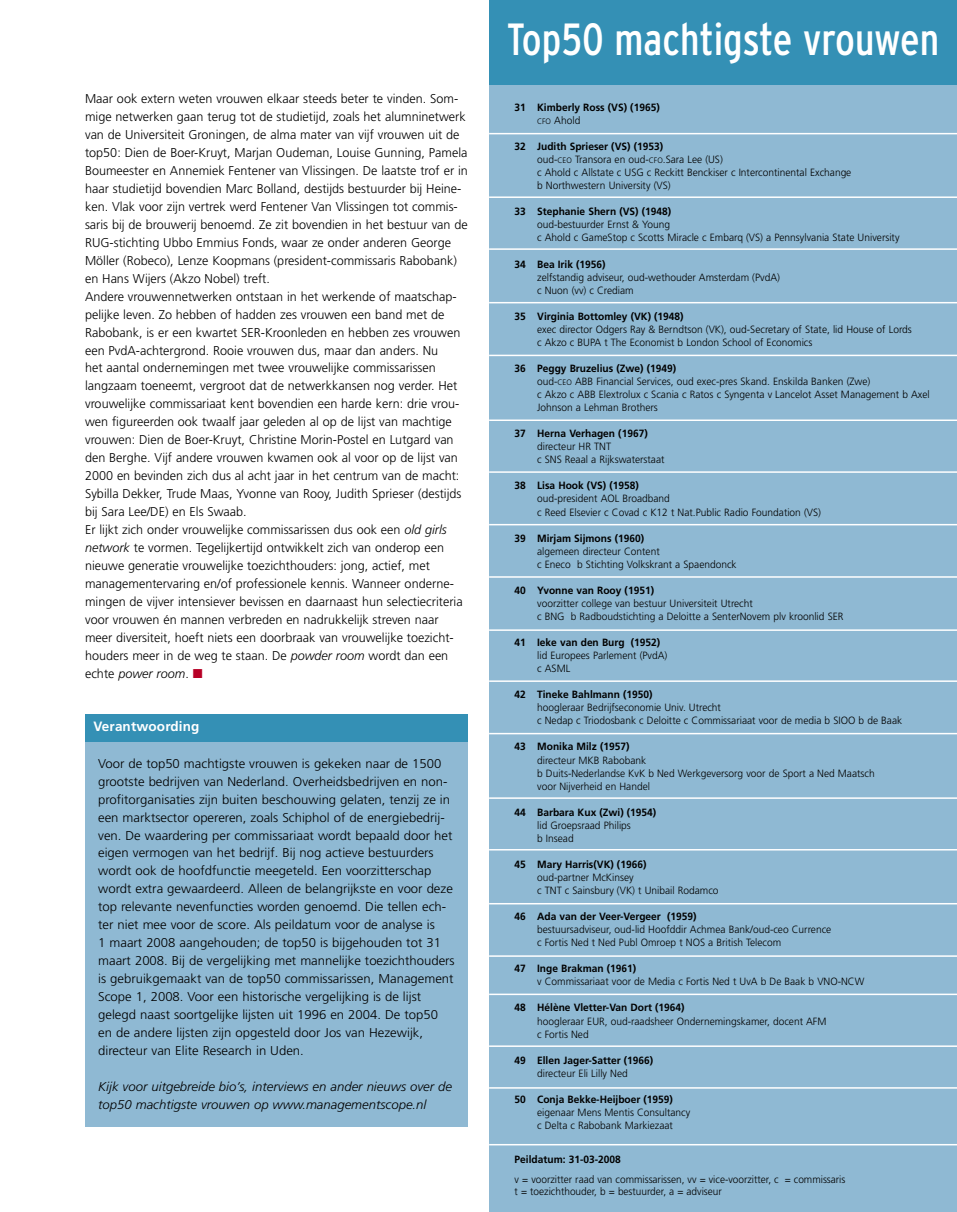
<style>
.page{position:relative;width:957px;height:1212px;background:#fff}
.page>*{position:absolute;margin:0;border:0;box-sizing:border-box;transform-origin:0 0}
.t1{font:condensed 45px "Interstate";color:#fff}
.t2{font:700 13.5px "Frutiger LT";letter-spacing:.01em;color:#fff}
.t3{font:300 12.75px/18px "Frutiger LT";color:#000}
.t4{font:italic 300 12.75px/18px "Frutiger LT";color:#000}
.t5{font:300 10.5px/13px "Frutiger LT";color:#000}
.t6{font:700 10.5px/13px "Frutiger LT";color:#000}
.t7{font:300 10.5px/11.6px "Frutiger LT";color:#000;scale:.96 1}
.s1{font-style:italic}
.s2{font-weight:300;font-size:7.8px}
.s3{font-weight:300}
.s4{font-weight:700}
.s5{font-size:7.8px}
</style>
<div class="page">
<div style="left:85px;top:740px;width:383px;height:387px;background:#8fb9d3"></div>
<div style="left:85px;top:714px;width:383px;height:27px;background:#3490b5"></div>
<div style="left:489px;top:0;width:468px;height:1212px;background:#8fb9d3"></div>
<div style="left:489px;top:0;width:468px;height:85px;background:#3490b5"></div>
<hr style="left:489px;top:133px;width:468px;height:1px;background:#fff">
<hr style="left:489px;top:196px;width:468px;height:2px;background:#fff">
<hr style="left:489px;top:248px;width:468px;height:2px;background:#fff">
<hr style="left:489px;top:302px;width:468px;height:1px;background:#fff">
<hr style="left:489px;top:355px;width:468px;height:1px;background:#fff">
<hr style="left:489px;top:419px;width:468px;height:2px;background:#fff">
<hr style="left:489px;top:471px;width:468px;height:2px;background:#fff">
<hr style="left:489px;top:524px;width:468px;height:1px;background:#fff">
<hr style="left:489px;top:576px;width:468px;height:2px;background:#fff">
<hr style="left:489px;top:629px;width:468px;height:2px;background:#fff">
<hr style="left:489px;top:680px;width:468px;height:2px;background:#fff">
<hr style="left:489px;top:733px;width:468px;height:1px;background:#fff">
<hr style="left:489px;top:797px;width:468px;height:2px;background:#fff">
<hr style="left:489px;top:849px;width:468px;height:1px;background:#fff">
<hr style="left:489px;top:903px;width:468px;height:1px;background:#fff">
<hr style="left:489px;top:955px;width:468px;height:2px;background:#fff">
<hr style="left:489px;top:993px;width:468px;height:2px;background:#fff">
<hr style="left:489px;top:1045px;width:468px;height:2px;background:#fff">
<hr style="left:489px;top:1087px;width:468px;height:2px;background:#fff">
<hr style="left:489px;top:1144px;width:468px;height:1px;background:#fff">
<p class="t3" style="left:85px;top:90px;width:384px">Maar ook extern weten vrouwen elkaar steeds beter te vinden. Som&shy;mige netwerken gaan terug tot de studietijd, zoals het alumninetwerk van de Universiteit Groningen, de alma mater van vijf vrouwen uit de top50: Dien de Boer-Kruyt, Marjan Oudeman, Louise Gunning, Pamela Boumeester en Annemiek Fentener van Vlissingen. De laatste trof er in haar studietijd bovendien Marc Bolland, destijds bestuurder bij Heine&shy;ken. Vlak voor zijn vertrek werd Fentener Van Vlissingen tot commis&shy;saris bij de brouwerij benoemd. Ze zit bovendien in het bestuur van de RUG-stichting Ubbo Emmius Fonds, waar ze onder anderen George Möller (Robeco), Lenze Koopmans (president-commissaris Rabobank) en Hans Wijers (Akzo Nobel) treft.<br>Andere vrouwennetwerken ontstaan in het werkende of maatschap&shy;pelijke leven. Zo hebben of hadden zes vrouwen een band met de Rabobank, is er een kwartet SER-Kroonleden en hebben zes vrouwen een PvdA-achtergrond. Rooie vrouwen dus, maar dan anders. Nu<br>het aantal ondernemingen met twee vrouwelijke commissarissen langzaam toeneemt, vergroot dat de netwerkkansen nog verder. Het vrouwelijke commissariaat kent bovendien een harde kern: drie vrou&shy;wen figureerden ook twaalf jaar geleden al op de lijst van machtige vrouwen: Dien de Boer-Kruyt, Christine Morin-Postel en Lutgard van den Berghe. Vijf andere vrouwen kwamen ook al voor op de lijst van 2000 en bevinden zich dus al acht jaar in het centrum van de macht:<br>Sybilla Dekker, Trude Maas, Yvonne van Rooy, Judith Sprieser (destijds bij Sara Lee/DE) en Els Swaab.<br>Er lijkt zich onder vrouwelijke commissarissen dus ook een <span class="s1">old girls network</span> te vormen. Tegelijkertijd ontwikkelt zich van onderop een nieuwe generatie vrouwelijke toezichthouders: jong, actief, met managementervaring en/of professionele kennis. Wanneer onderne&shy;mingen de vijver intensiever bevissen en daarnaast hun selectiecriteria voor vrouwen én mannen verbreden en nadrukkelijk streven naar meer diversiteit, hoeft niets een doorbraak van vrouwelijke toezicht&shy;houders meer in de weg te staan. De <span class="s1">powder room</span> wordt dan een echte <span class="s1">power room</span>.</p>
<p class="t2" style="left:94px;top:719px;width:107px">Verantwoording</p>
<p class="t3" style="left:98px;top:754px;width:358px">Voor de top50 machtigste vrouwen is gekeken naar de 1500 grootste bedrijven van Nederland. Overheidsbedrijven en non&shy;profitorganisaties zijn buiten beschouwing gelaten, tenzij ze in een marktsector opereren, zoals Schiphol of de energiebedrij&shy;ven. De waardering per commissariaat wordt bepaald door het eigen vermogen van het bedrijf. Bij nog actieve bestuurders wordt ook de hoofdfunctie meegeteld. Een voorzitterschap wordt extra gewaardeerd. Alleen de belangrijkste en voor deze top relevante nevenfuncties worden genoemd. Die tellen ech&shy;ter niet mee voor de score. Als peildatum voor de analyse is<br>1 maart 2008 aangehouden; de top50 is bijgehouden tot 31 maart 2008. Bij de vergelijking met mannelijke toezichthouders is gebruikgemaakt van de top50 commissarissen, Management Scope 1, 2008. Voor een historische vergelijking is de lijst gelegd naast soortgelijke lijsten uit 1996 en 2004. De top50 en de andere lijsten zijn opgesteld door Jos van Hezewijk, directeur van Elite Research in Uden.</p>
<p class="t4" style="left:98px;top:1078px;width:355px">Kijk voor uitgebreide bio’s, interviews en ander nieuws over de top50 machtigste vrouwen op www.managementscope.nl</p>
<h1 class="t1" style="left:507px;top:14px;width:434px">Top50 machtigste vrouwen</h1>
<p class="t6" style="left:537px;top:101px;width:124px;text-indent:-22px">31 Kimberly Ross (VS) (1965)<br><span class="s2">CFO</span> <span class="s3">Ahold</span></p>
<p class="t5" style="left:537px;top:140px;width:316px;text-indent:-22px"><span class="s4">32 Judith Sprieser (VS) (1953)<br></span>oud-<span class="s5">CEO</span> Transora en oud-<span class="s5">CFO</span>.Sara Lee (US)<br>c Ahold c Allstate c USG c Reckitt Benckiser c Intercontinental Exchange b Northwestern University (VS)</p>
<p class="t6" style="left:514px;top:205px;width:158px">33 Stephanie Shern (VS) (1948)</p>
<p class="t5" style="left:537px;top:218px;width:364px">oud-bestuurder Ernst &amp; Young<br>c Ahold c GameStop c Scotts Miracle c Embarq (VS) a Pennsylvania State University</p>
<p class="t6" style="left:514px;top:257px;width:93px">34 Bea Irik (1956)</p>
<p class="t5" style="left:537px;top:271px;width:244px">zelfstandig adviseur, oud-wethouder Amsterdam (PvdA) c Nuon (vv) c Crediam</p>
<p class="t6" style="left:514px;top:310px;width:170px">35 Virginia Bottomley (VK) (1948)</p>
<p class="t5" style="left:537px;top:323px;width:376px">exec director Odgers Ray &amp; Berndtson (VK), oud-Secretary of State, lid House of Lords c Akzo c BUPA t The Economist b London School of Economics</p>
<p class="t5" style="left:537px;top:362px;width:394px;text-indent:-22px"><span class="s4">36 Peggy Bruzelius (Zwe) (1949)<br></span>oud-<span class="s5">CEO</span> ABB Financial Services, oud exec-pres Skand. Enskilda Banken (Zwe)<br>c Akzo c ABB Elextrolux c Scania c Ratos c Syngenta v Lancelot Asset Management b Axel Johnson a Lehman Brothers</p>
<p class="t6" style="left:514px;top:427px;width:135px">37 Herna Verhagen (1967)</p>
<p class="t5" style="left:537px;top:440px;width:129px">directeur HR TNT<br>c SNS Reaal a Rijkswaterstaat</p>
<p class="t6" style="left:514px;top:479px;width:126px">38 Lisa Hook (VS) (1958)</p>
<p class="t5" style="left:537px;top:492px;width:285px">oud-president AOL Broadband<br>c Reed Elsevier c Covad c K12 t Nat.Public Radio Foundation (VS)</p>
<p class="t6" style="left:514px;top:531px;width:131px">39 Mirjam Sijmons (1960)</p>
<p class="t5" style="left:537px;top:545px;width:201px">algemeen directeur Content<br>c Eneco b Stichting Volkskrant a Spaendonck</p>
<p class="t6" style="left:514px;top:584px;width:141px">40 Yvonne van Rooy (1951)</p>
<p class="t5" style="left:537px;top:597px;width:308px">voorzitter college van bestuur Universiteit Utrecht<br>c BNG b Radboudstichting a Deloitte a SenterNovem plv kroonlid SER</p>
<p class="t6" style="left:514px;top:636px;width:147px">41 Ieke van den Burg (1952)</p>
<p class="t5" style="left:537px;top:649px;width:132px">lid Europees Parlement (PvdA) c ASML</p>
<p class="t6" style="left:514px;top:688px;width:139px">42 Tineke Bahlmann (1950)</p>
<p class="t5" style="left:537px;top:701px;width:366px">hoogleraar Bedrijfseconomie Univ. Utrecht<br>c Nedap c Triodosbank c Deloitte c Commissariaat voor de media b SIOO b de Baak</p>
<p class="t6" style="left:514px;top:740px;width:116px">43 Monika Milz (1957)</p>
<p class="t5" style="left:537px;top:753px;width:339px">directeur MKB Rabobank<br>b Duits-Nederlandse KvK b Ned Werkgeversorg voor de Sport a Ned Maatsch voor Nijverheid en Handel</p>
<p class="t6" style="left:514px;top:805px;width:143px">44 Barbara Kux (Zwi) (1954)</p>
<p class="t5" style="left:537px;top:819px;width:95px">lid Groepsraad Philips b Insead</p>
<p class="t6" style="left:514px;top:858px;width:133px">45 Mary Harris(VK) (1966)</p>
<p class="t5" style="left:537px;top:871px;width:183px">oud-partner McKinsey<br>c TNT c Sainsbury (VK) t Unibail Rodamco</p>
<p class="t6" style="left:514px;top:910px;width:183px">46 Ada van der Veer-Vergeer (1959)</p>
<p class="t5" style="left:537px;top:923px;width:296px">bestuursadviseur, oud-lid Hoofddir Achmea Bank/oud-ceo Currence c Fortis Ned t Ned Publ Omroep t NOS a British Telecom</p>
<p class="t6" style="left:514px;top:962px;width:123px">47 Inge Brakman (1961)</p>
<p class="t5" style="left:537px;top:975px;width:329px">v Commissariaat voor de Media c Fortis Ned t UvA b De Baak b VNO-NCW</p>
<p class="t6" style="left:514px;top:1001px;width:171px">48 Hélène Vletter-Van Dort (1964)</p>
<p class="t5" style="left:537px;top:1014px;width:291px">hoogleraar EUR, oud-raadsheer Ondernemingskamer, docent AFM c Fortis Ned</p>
<p class="t6" style="left:514px;top:1053px;width:140px">49 Ellen Jager-Satter (1966)</p>
<p class="t5" style="left:537px;top:1067px;width:92px">directeur Eli Lilly Ned</p>
<p class="t6" style="left:514px;top:1093px;width:160px">50 Conja Bekke-Heijboer (1959)</p>
<p class="t5" style="left:537px;top:1106px;width:155px">eigenaar Mens Mentis Consultancy c Delta c Rabobank Markiezaat</p>
<p class="t6" style="left:514px;top:1153px;width:108px">Peildatum: 31-03-2008</p>
<p class="t7" style="left:514px;top:1174px;width:346px">v = voorzitter raad van commissarissen, vv = vice-voorzitter, c = commissaris t = toezichthouder, b = bestuurder, a = adviseur</p>
</div>
